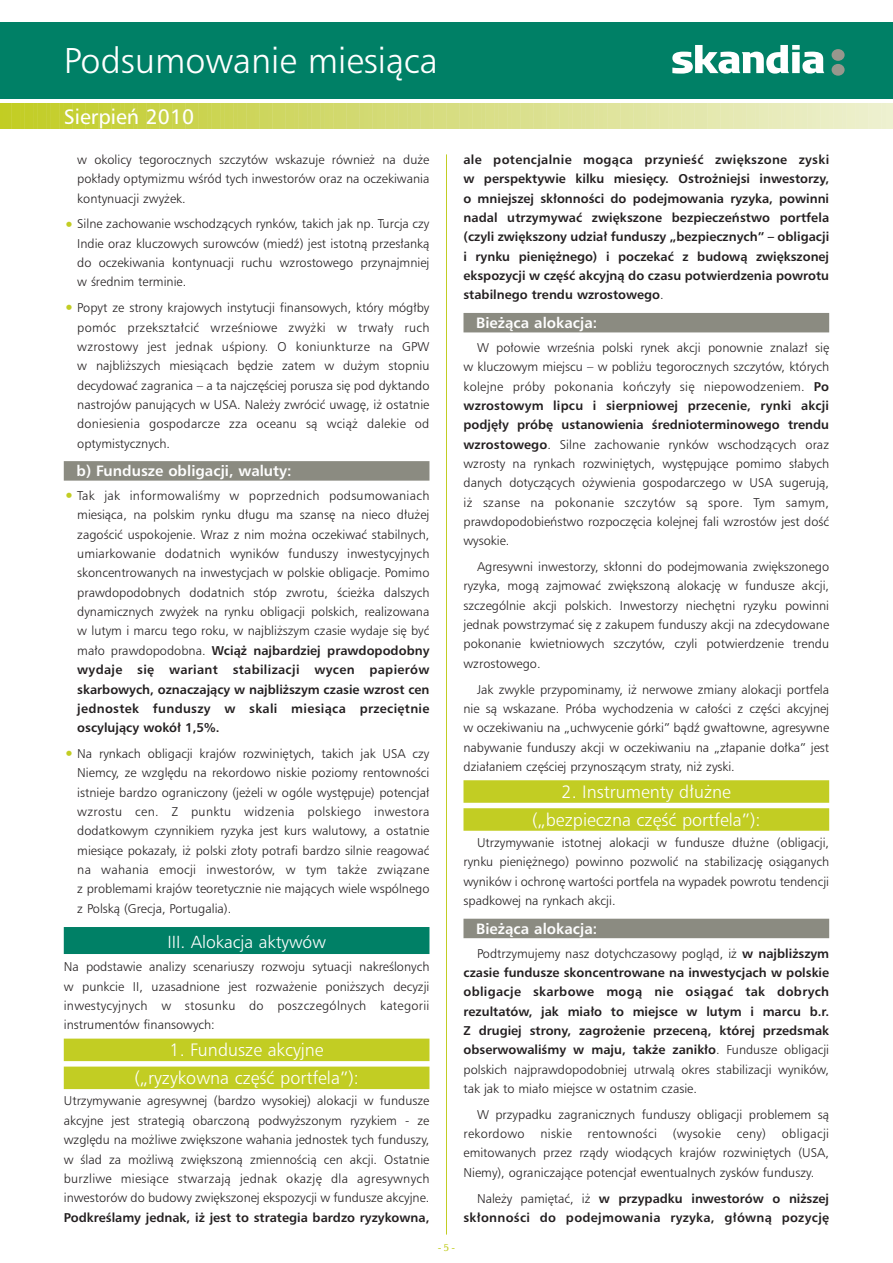
<style>
.page{position:relative;width:893px;height:1263px;background:#fff}
.page>*{position:absolute;margin:0;border:0;box-sizing:border-box;transform-origin:0 0}
.t1{font:300 36px "Humanist Triple Seven PL";color:#fff}
.t2{font:21px "Humanist Triple Seven PL";color:#fff}
.t3{font:300 18px/28px "Humanist Triple Seven PL";color:#fff;text-align:center}
.t4{font:300 17.55px "Humanist Triple Seven PL";color:#fff}
.t5{font:700 15px "Humanist Triple Seven PL";color:#fff}
.t6{font:300 12.75px/19.4px "Humanist Triple Seven PL";color:#231f20;text-align:justify}
.t7{font:700 12.75px/19.4px "Humanist Triple Seven PL";color:#231f20;text-align:justify}
.t8{font:700 12.75px/19.4px "Humanist Triple Seven PL";letter-spacing:.025em;color:#231f20;text-align:right}
.t9{font:10.5px "Skandia Display CE";color:#c2cd23}
.s1{font-size:18px;color:#c2cd23}
.s2{font-weight:700}
.s3{font-weight:300}
</style>
<div class="page">
<svg style="left:0;top:103px;width:893px;height:26px;background:#d7dd7e"></svg>
<div style="left:0;top:23px;width:892px;height:76px;background:#008066"></div>
<div style="left:64px;top:461px;width:365px;height:20px;background:#8b8b81"></div>
<div style="left:64px;top:927px;width:365px;height:27px;background:#008066"></div>
<div style="left:64px;top:1038px;width:365px;height:23px;background:#c2cd23"></div>
<div style="left:64px;top:1066px;width:365px;height:23px;background:#c2cd23"></div>
<div style="left:463px;top:313px;width:366px;height:19px;background:#8b8b81"></div>
<div style="left:463px;top:780px;width:366px;height:23px;background:#c2cd23"></div>
<div style="left:463px;top:808px;width:366px;height:23px;background:#c2cd23"></div>
<div style="left:463px;top:919px;width:366px;height:19px;background:#8b8b81"></div>
<hr style="left:446px;top:154px;width:1px;height:1080px;background:#c2cd23">
<svg style="left:672px;top:45px;width:152px;height:29px"></svg>
<svg style="left:832px;top:49px;width:13px;height:27px"></svg>
<h1 class="t1" style="left:64px;top:45px;width:376px">Podsumowanie miesiàca</h1>
<h2 class="t2" style="left:64px;top:107px;width:132px">Sierpieƒ 2010</h2>
<p class="t6" style="left:77px;top:150px;width:354px">w okolicy tegorocznych szczytów wskazuje równie˝ na du˝e pok∏ady optymizmu wÊród tych inwestorów oraz na oczekiwania kontynuacji zwy˝ek.</p>
<p class="t6" style="left:77px;top:215px;width:354px;text-indent:-14px"><span class="s1">•</span> Silne zachowanie wschodzàcych rynków, takich jak np. Turcja czy Indie oraz kluczowych surowców (miedê) jest istotnà przes∏ankà do oczekiwania kontynuacji ruchu wzrostowego przynajmniej w Êrednim terminie.</p>
<p class="t6" style="left:77px;top:299px;width:354px;text-indent:-14px"><span class="s1">•</span> Popyt ze strony krajowych instytucji finansowych, który móg∏by pomóc przekszta∏ciç wrzeÊniowe zwy˝ki w trwa∏y ruch wzrostowy jest jednak uÊpiony. O koniunkturze na GPW w najbli˝szych miesiàcach b´dzie zatem w du˝ym stopniu decydowaç zagranica – a ta najcz´Êciej porusza si´ pod dyktando nastrojów panujàcych w USA. Nale˝y zwróciç uwag´, i˝ ostatnie doniesienia gospodarcze zza oceanu sà wcià˝ dalekie od optymistycznych.</p>
<p class="t5" style="left:77px;top:465px;width:217px">b) Fundusze obligacji, waluty:</p>
<p class="t6" style="left:77px;top:486px;width:354px;text-indent:-14px"><span class="s1">•</span> Tak jak informowaliÊmy w poprzednich podsumowaniach miesiàca, na polskim rynku d∏ugu ma szans´ na nieco d∏u˝ej zagoÊciç uspokojenie. Wraz z nim mo˝na oczekiwaç stabilnych, umiarkowanie dodatnich wyników funduszy inwestycyjnych skoncentrowanych na inwestycjach w polskie obligacje. Pomimo prawdopodobnych dodatnich stóp zwrotu, Êcie˝ka dalszych dynamicznych zwy˝ek na rynku obligacji polskich, realizowana w lutym i marcu tego roku, w najbli˝szym czasie wydaje si´ byç ma∏o prawdopodobna. <span class="s2">Wcià˝ najbardziej prawdopodobny wydaje si´ wariant stabilizacji wycen papierów skarbowych, oznaczajàcy w najbli˝szym czasie wzrost cen jednostek funduszy w skali miesiàca przeci´tnie oscylujàcy wokó∏ 1,5%.</span></p>
<p class="t6" style="left:77px;top:744px;width:354px;text-indent:-14px"><span class="s1">•</span> Na rynkach obligacji krajów rozwini´tych, takich jak USA czy Niemcy, ze wzgl´du na rekordowo niskie poziomy rentownoÊci istnieje bardzo ograniczony (je˝eli w ogóle wyst´puje) potencja∏ wzrostu cen. Z punktu widzenia polskiego inwestora dodatkowym czynnikiem ryzyka jest kurs walutowy, a ostatnie miesiàce pokaza∏y, i˝ polski z∏oty potrafi bardzo silnie reagowaç na wahania emocji inwestorów, w tym tak˝e zwiàzane z problemami krajów teoretycznie nie majàcych wiele wspólnego z Polskà (Grecja, Portugalia).</p>
<h3 class="t4" style="left:167px;top:934px;width:160px">III. Alokacja aktywów</h3>
<p class="t6" style="left:64px;top:958px;width:367px">Na podstawie analizy scenariuszy rozwoju sytuacji nakreÊlonych w punkcie II, uzasadnione jest rozwa˝enie poni˝szych decyzji inwestycyjnych w stosunku do poszczególnych kategorii instrumentów finansowych:</p>
<h3 class="t3" style="left:134px;top:1036px;width:226px">1. Fundusze akcyjne („ryzykowna cz´Êç portfela”):</h3>
<p class="t6" style="left:64px;top:1092px;width:367px">Utrzymywanie agresywnej (bardzo wysokiej) alokacji w fundusze akcyjne jest strategià obarczonà podwy˝szonym ryzykiem - ze wzgl´du na mo˝liwe zwi´kszone wahania jednostek tych funduszy, w Êlad za mo˝liwà zwi´kszonà zmiennoÊcià cen akcji. Ostatnie burzliwe miesiàce stwarzajà jednak okazj´ dla agresywnych inwestorów do budowy zwi´kszonej ekspozycji w fundusze akcyjne.</p>
<p class="t7" style="left:64px;top:1208px;width:367px">PodkreÊlamy jednak, i˝ jest to strategia bardzo ryzykowna,</p>
<p class="t9" style="left:438px;top:1243px;width:19px">- 5-</p>
<p class="t7" style="left:463px;top:150px;width:367px">ale potencjalnie mogàca przynieÊç zwi´kszone zyski w perspektywie kilku miesi´cy. Ostro˝niejsi inwestorzy, o mniejszej sk∏onnoÊci do podejmowania ryzyka, powinni nadal utrzymywaç zwi´kszone bezpieczeƒstwo portfela (czyli zwi´kszony udzia∏ funduszy „bezpiecznych” – obligacji i rynku pieni´˝nego) i poczekaç z budowà zwi´kszonej ekspozycji w cz´Êç akcyjnà do czasu potwierdzenia powrotu stabilnego trendu wzrostowego<span class="s3">.</span></p>
<p class="t5" style="left:476px;top:316px;width:123px">Bie˝àca alokacja:</p>
<p class="t6" style="left:463px;top:338px;width:367px;text-indent:13px">W po∏owie wrzeÊnia polski rynek akcji ponownie znalaz∏ si´ w kluczowym miejscu – w pobli˝u tegorocznych szczytów, których kolejne próby pokonania koƒczy∏y si´ niepowodzeniem. <span class="s2">Po wzrostowym lipcu i sierpniowej przecenie, rynki akcji podj´∏y prób´ ustanowienia Êrednioterminowego trendu wzrostowego</span>. Silne zachowanie rynków wschodzàcych oraz wzrosty na rynkach rozwini´tych, wyst´pujàce pomimo s∏abych danych dotyczàcych o˝ywienia gospodarczego w USA sugerujà, i˝ szanse na pokonanie szczytów sà spore. Tym samym, prawdopodobieƒstwo rozpocz´cia kolejnej fali wzrostów jest doÊç wysokie.</p>
<p class="t6" style="left:463px;top:557px;width:367px;text-indent:13px">Agresywni inwestorzy, sk∏onni do podejmowania zwi´kszonego ryzyka, mogà zajmowaç zwi´kszonà alokacj´ w fundusze akcji, szczególnie akcji polskich. Inwestorzy niech´tni ryzyku powinni jednak powstrzymaç si´ z zakupem funduszy akcji na zdecydowane pokonanie kwietniowych szczytów, czyli potwierdzenie trendu wzrostowego.</p>
<p class="t6" style="left:463px;top:680px;width:367px;text-indent:13px">Jak zwykle przypominamy, i˝ nerwowe zmiany alokacji portfela nie sà wskazane. Próba wychodzenia w ca∏oÊci z cz´Êci akcyjnej w oczekiwaniu na „uchwycenie górki” bàdê gwa∏towne, agresywne nabywanie funduszy akcji w oczekiwaniu na „z∏apanie do∏ka” jest dzia∏aniem cz´Êciej przynoszàcym straty, ni˝ zyski.</p>
<h3 class="t3" style="left:532px;top:778px;width:230px">2. Instrumenty d∏u˝ne („bezpieczna cz´Êç portfela”):</h3>
<p class="t6" style="left:463px;top:833px;width:367px;text-indent:13px">Utrzymywanie istotnej alokacji w fundusze d∏u˝ne (obligacji, rynku pieni´˝nego) powinno pozwoliç na stabilizacj´ osiàganych wyników i ochron´ wartoÊci portfela na wypadek powrotu tendencji spadkowej na rynkach akcji.</p>
<p class="t5" style="left:476px;top:922px;width:123px">Bie˝àca alokacja:</p>
<p class="t7" style="left:463px;top:944px;width:367px;text-indent:13px"><span class="s3">Podtrzymujemy nasz dotychczasowy poglàd, i˝</span> w najbli˝szym czasie fundusze skoncentrowane na inwestycjach w polskie obligacje skarbowe mogà nie osiàgaç tak dobrych rezultatów, jak mia∏o to miejsce w lutym i marcu b.r.<br>Z drugiej strony, zagro˝enie przecenà, której przedsmak obserwowaliÊmy w maju, tak˝e zanik∏o<span class="s3">. Fundusze obligacji polskich najprawdopodobniej utrwalà okres stabilizacji wyników, tak jak to mia∏o miejsce w ostatnim czasie.</span></p>
<p class="t6" style="left:463px;top:1105px;width:367px;text-indent:13px">W przypadku zagranicznych funduszy obligacji problemem sà rekordowo niskie rentownoÊci (wysokie ceny) obligacji emitowanych przez rzàdy wiodàcych krajów rozwini´tych (USA, Niemy), ograniczajàce potencja∏ ewentualnych zysków funduszy.</p>
<p class="t8" style="left:463px;top:1189px;width:367px"><span class="s3">Nale˝y pami´taç, i˝</span> w przypadku inwestorów o ni˝szej sk∏onnoÊci do podejmowania ryzyka, g∏ównà pozycj´</p>
</div>
